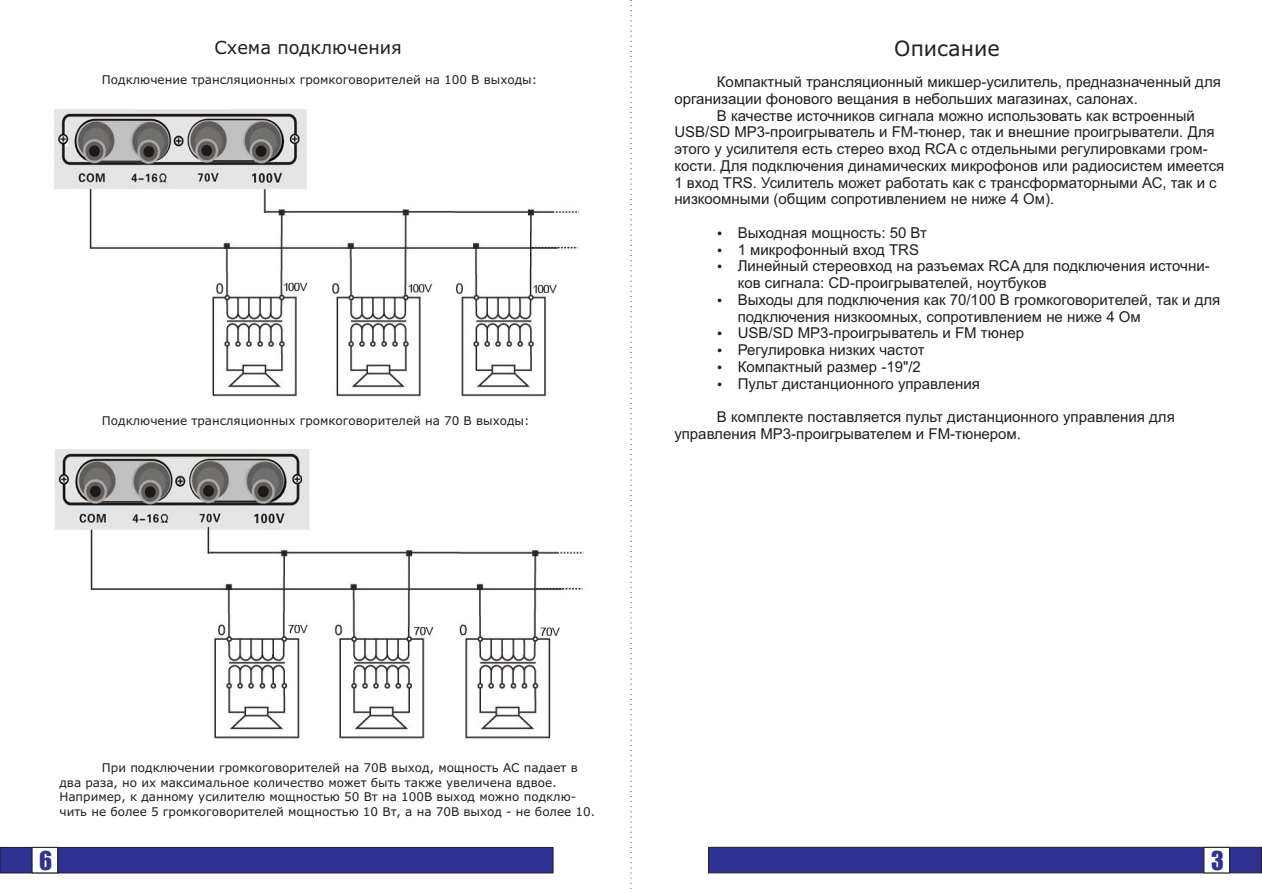
<style>
.page{position:relative;width:1262px;height:893px;background:#fff}
.page>*{position:absolute;margin:0;border:0;box-sizing:border-box;transform-origin:0 0}
.t1{font:24px "Impact";color:#2e3092}
.t2{font:21px "Verdana";color:#231f20}
.t3{font:18px "Verdana";color:#231f20}
.t4{font:15px/16.8px "Arial";color:#231f20}
.t5{font:12px/14.5px "Verdana";color:#231f20}
</style>
<div class="page">
<svg style="left:630px;top:0;width:1px;height:889px"></svg>
<svg style="left:0;top:846px;width:554px;height:27px;background:#3d3e93"></svg>
<svg style="left:708px;top:846px;width:554px;height:27px;background:#3c3e92"></svg>
<img style="left:54px;top:109px;width:525px;height:288px">
<img style="left:55px;top:449px;width:529px;height:290px">
<p class="t3" style="left:214px;top:40px;width:189px">Схема подключения</p>
<p class="t5" style="left:102px;top:73px;width:437px">Подключение трансляционных громкоговорителей на 100 В выходы:</p>
<p class="t5" style="left:102px;top:415px;width:429px">Подключение трансляционных громкоговорителей на 70 В выходы:</p>
<h2 class="t2" style="left:894px;top:40px;width:107px">Описание</h2>
<p class="t4" style="left:717px;top:75px;width:505px">Компактный трансляционный микшер-усилитель, предназначенный для</p>
<p class="t4" style="left:674px;top:91px;width:465px">организации фонового вещания в небольших магазинах, салонах.</p>
<p class="t4" style="left:717px;top:108px;width:479px">В качестве источников сигнала можно использовать как встроенный</p>
<p class="t4" style="left:674px;top:125px;width:542px">USB/SD MP3-проигрыватель и FM-тюнер, так и внешние проигрыватели. Для</p>
<p class="t4" style="left:674px;top:142px;width:535px">этого у усилителя есть стерео вход RCA с отдельными регулировками гром-</p>
<p class="t4" style="left:674px;top:158px;width:551px">кости. Для подключения динамических микрофонов или радиосистем имеется</p>
<p class="t4" style="left:674px;top:175px;width:544px">1 вход TRS. Усилитель может работать как с трансформаторными АС, так и с</p>
<p class="t4" style="left:674px;top:192px;width:381px">низкоомными (общим сопротивлением не ниже 4 Ом).</p>
<p class="t4" style="left:737px;top:225px;width:484px">Выходная мощность: 50 Вт<br>1 микрофонный вход TRS<br>Линейный стереовход на разъемах RCA для подключения источни&shy;ков сигнала: CD-проигрывателей, ноутбуков<br>Выходы для подключения как 70/100 В громкоговорителей, так и для подключения низкоомных, сопротивлением не ниже 4 Ом<br>USB/SD MP3-проигрыватель и FM тюнер<br>Регулировка низких частот<br>Компактный размер -19"/2<br>Пульт дистанционного управления</p>
<p class="t4" style="left:674px;top:410px;width:502px;text-indent:43px">В комплекте поставляется пульт дистанционного управления для управления MP3-проигрывателем и FM-тюнером.</p>
<p class="t5" style="left:59px;top:761px;width:537px;text-indent:43px">При подключении громкоговорителей на 70В выход, мощность АС падает в два раза, но их максимальное количество может быть также увеличена вдвое.<br>Например, к данному усилителю мощностью 50 Вт на 100В выход можно подклю&shy;чить не более 5 громкоговорителей мощностью 10 Вт, а на 70В выход - не более 10.</p>
<h1 class="t1" style="left:39px;top:850px;width:15px">6</h1>
<h1 class="t1" style="left:1211px;top:850px;width:14px">3</h1>
</div>
